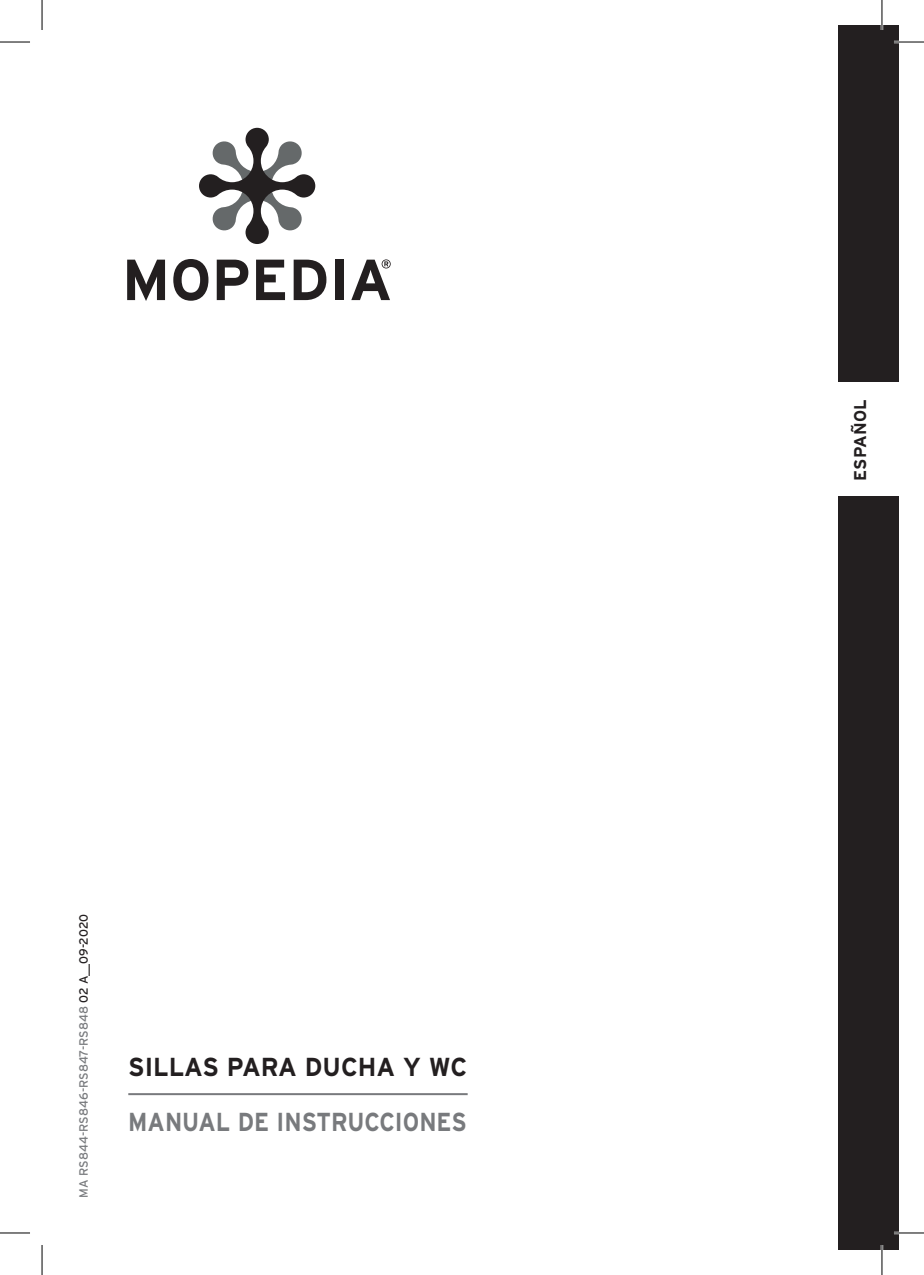
<style>
.page{position:relative;width:924px;height:1275px;background:#fff}
.page>*{position:absolute;margin:0;border:0;box-sizing:border-box;transform-origin:0 0}
.t1{font:700 26px "Interstate";color:#787a7d;scale:.89 1}
.t2{font:700 26px "Interstate";color:#231f20;scale:.96 1}
.t3{font:700 17px "Interstate";letter-spacing:.005em;color:#231f20}
.t4{font:12px "Interstate";color:#787a7d}
.s1{color:#231f20}
</style>
<div class="page">
<hr style="left:128px;top:1093px;width:339px;height:2px;background:#787a7d">
<svg style="left:199px;top:128px;width:116px;height:116px"></svg>
<svg style="left:127px;top:260px;width:38px;height:41px"></svg>
<svg style="left:173px;top:259px;width:35px;height:42px"></svg>
<svg style="left:217px;top:260px;width:31px;height:40px"></svg>
<svg style="left:256px;top:260px;width:29px;height:40px"></svg>
<svg style="left:293px;top:260px;width:33px;height:40px"></svg>
<div style="left:335px;top:260px;width:8px;height:40px;background:#231f20"></div>
<svg style="left:351px;top:259px;width:39px;height:41px"></svg>
<div style="left:838px;top:25px;width:60px;height:1225px;background:#231f20"></div>
<div style="left:833px;top:382px;width:65px;height:114px;background:#fff"></div>
<hr style="left:893px;top:41px;width:30px;height:2px;background:#fff">
<hr style="left:893px;top:1231px;width:30px;height:3px;background:#fff">
<hr style="left:880px;top:0;width:2px;height:30px;background:#fff">
<hr style="left:880px;top:1245px;width:2px;height:30px;background:#fff">
<hr style="left:0;top:42px;width:30px;height:1px;background:#000">
<hr style="left:893px;top:42px;width:30px;height:1px;background:#000">
<hr style="left:0;top:1232px;width:30px;height:1px;background:#000">
<hr style="left:893px;top:1232px;width:30px;height:1px;background:#000">
<hr style="left:42px;top:0;width:1px;height:30px;background:#000">
<hr style="left:42px;top:1245px;width:1px;height:30px;background:#000">
<hr style="left:881px;top:0;width:1px;height:30px;background:#000">
<hr style="left:881px;top:1245px;width:1px;height:30px;background:#000">
<p class="t4" style="left:77px;top:1197px;width:285px;rotate:-90deg">MA RS844-RS846-RS847-RS848 <span class="s1">02 A__09-2020</span></p>
<h1 class="t2" style="left:128px;top:1052px;width:354px">SILLAS PARA DUCHA Y WC</h1>
<h1 class="t1" style="left:128px;top:1107px;width:381px">MANUAL DE INSTRUCCIONES</h1>
<h2 class="t3" style="left:850px;top:480px;width:82px;rotate:-90deg">ESPAÑOL</h2>
</div>
